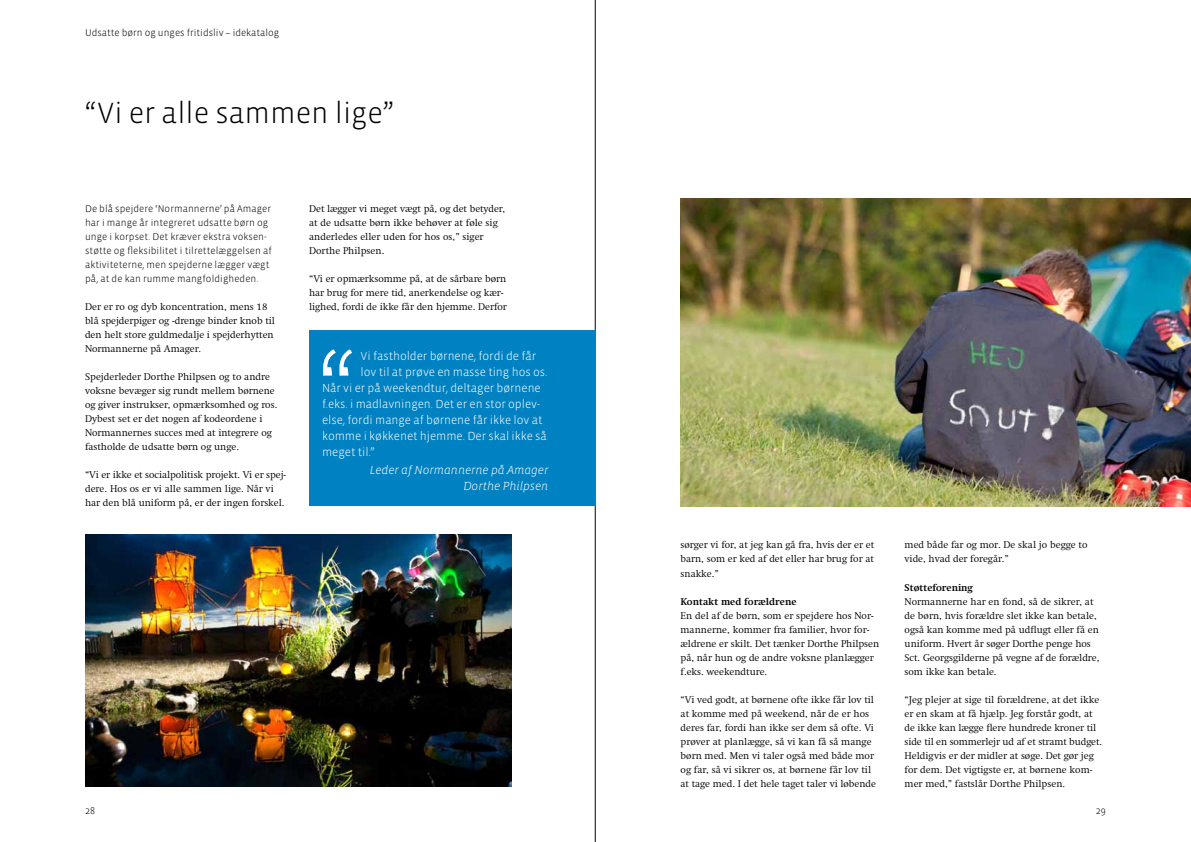
<style>
.page{position:relative;width:1191px;height:842px;background:#fff}
.page>*{position:absolute;margin:0;border:0;box-sizing:border-box;transform-origin:0 0}
.t1{font:300 30px "Vista Sans";color:#000}
.t2{font:300 12px "Vista Sans";letter-spacing:-.005em;color:#fff}
.t3{font:12px/16px "Vista Sans Alt Light Ita";letter-spacing:-.005em;color:#fff;text-align:right}
.t4{font:300 10px/14px "Swift LT Pro";color:#000}
.t5{font:300 10px/14px "Vista Sans";letter-spacing:.005em;color:#000}
.t6{font:700 10px "Swift LT Pro";color:#000}
</style>
<div class="page">
<img style="left:680px;top:198px;width:511px;height:309px">
<img style="left:85px;top:534px;width:427px;height:252px">
<div style="left:309px;top:330px;width:286px;height:176px;background:#0081c1"></div>
<svg style="left:323px;top:349px;width:29px;height:27px"></svg>
<p class="t5" style="left:85px;top:26px;width:196px">Udsatte børn og unges fritidsliv – idekatalog</p>
<h1 class="t1" style="left:85px;top:97px;width:310px">“Vi er alle sammen lige”</h1>
<p class="t5" style="left:85px;top:202px;width:188px">De blå spejdere ‘Normannerne’ på Amager har i mange år integreret udsatte børn og unge i korpset. Det kræver ekstra voksen&shy;støtte og fleksibilitet i tilrettelæggelsen af aktiviteterne, men spejderne lægger vægt på, at de kan rumme mangfoldigheden.</p>
<p class="t4" style="left:85px;top:300px;width:191px">Der er ro og dyb koncentration, mens 18 blå spejderpiger og -drenge binder knob til den helt store guldmedalje i spejderhytten Normannerne på Amager.</p>
<p class="t4" style="left:85px;top:370px;width:194px">Spejderleder Dorthe Philpsen og to andre voksne bevæger sig rundt mellem børnene og giver instrukser, opmærksomhed og ros.<br>Dybest set er det nogen af kodeordene i Normannernes succes med at integrere og fastholde de udsatte børn og unge.</p>
<p class="t4" style="left:85px;top:468px;width:203px">“Vi er ikke et socialpolitisk projekt. Vi er spej&shy;dere. Hos os er vi alle sammen lige. Når vi har den blå uniform på, er der ingen forskel.</p>
<p class="t4" style="left:309px;top:202px;width:198px">Det lægger vi meget vægt på, og det betyder, at de udsatte børn ikke behøver at føle sig anderledes eller uden for hos os,” siger Dorthe Philpsen.</p>
<p class="t4" style="left:309px;top:272px;width:199px">“Vi er opmærksomme på, at de sårbare børn har brug for mere tid, anerkendelse og kær&shy;lighed, fordi de ikke får den hjemme. Derfor</p>
<p class="t2" style="left:360px;top:350px;width:177px">Vi fastholder børnene, fordi de får</p>
<p class="t2" style="left:360px;top:366px;width:188px">lov til at prøve en masse ting hos os.</p>
<p class="t2" style="left:322px;top:382px;width:220px">Når vi er på weekendtur, deltager børnene</p>
<p class="t2" style="left:322px;top:398px;width:219px">f.eks. i madlavningen. Det er en stor oplev-</p>
<p class="t2" style="left:322px;top:414px;width:222px">else, fordi mange af børnene får ikke lov at</p>
<p class="t2" style="left:322px;top:430px;width:226px">komme i køkkenet hjemme. Der skal ikke så</p>
<p class="t2" style="left:322px;top:446px;width:54px">meget til.”</p>
<p class="t3" style="left:370px;top:462px;width:180px">Leder af Normannerne på Amager<br>Dorthe Philpsen</p>
<p class="t4" style="left:680px;top:538px;width:195px;text-align:justify">sørger vi for, at jeg kan gå fra, hvis der er et barn, som er ked af det eller har brug for at snakke.”</p>
<p class="t6" style="left:680px;top:595px;width:117px">Kontakt med forældrene</p>
<p class="t4" style="left:680px;top:608px;width:200px">En del af de børn, som er spejdere hos Nor&shy;mannerne, kommer fra familier, hvor for&shy;ældrene er skilt. Det tænker Dorthe Philpsen på, når hun og de andre voksne planlægger f.eks. weekendture.</p>
<p class="t4" style="left:680px;top:692px;width:197px">“Vi ved godt, at børnene ofte ikke får lov til at komme med på weekend, når de er hos deres far, fordi han ikke ser dem så ofte. Vi prøver at planlægge, så vi kan få så mange børn med. Men vi taler også med både mor og far, så vi sikrer os, at børnene får lov til at tage med. I det hele taget taler vi løbende</p>
<p class="t4" style="left:904px;top:538px;width:184px">med både far og mor. De skal jo begge to vide, hvad der foregår.”</p>
<p class="t6" style="left:904px;top:581px;width:70px">Støtteforening</p>
<p class="t4" style="left:904px;top:594px;width:196px">Normannerne har en fond, så de sikrer, at de børn, hvis forældre slet ikke kan betale, også kan komme med på udflugt eller få en uniform. Hvert år søger Dorthe penge hos Sct. Georgsgilderne på vegne af de forældre, som ikke kan betale.</p>
<p class="t4" style="left:904px;top:692px;width:199px">“Jeg plejer at sige til forældrene, at det ikke er en skam at få hjælp. Jeg forstår godt, at de ikke kan lægge flere hundrede kroner til side til en sommerlejr ud af et stramt budget.<br>Heldigvis er der midler at søge. Det gør jeg for dem. Det vigtigste er, at børnene kom&shy;mer med,” fastslår Dorthe Philpsen.</p>
<p class="t5" style="left:85px;top:803px;width:11px">28</p>
<p class="t5" style="left:1096px;top:803px;width:11px">29</p>
</div>
